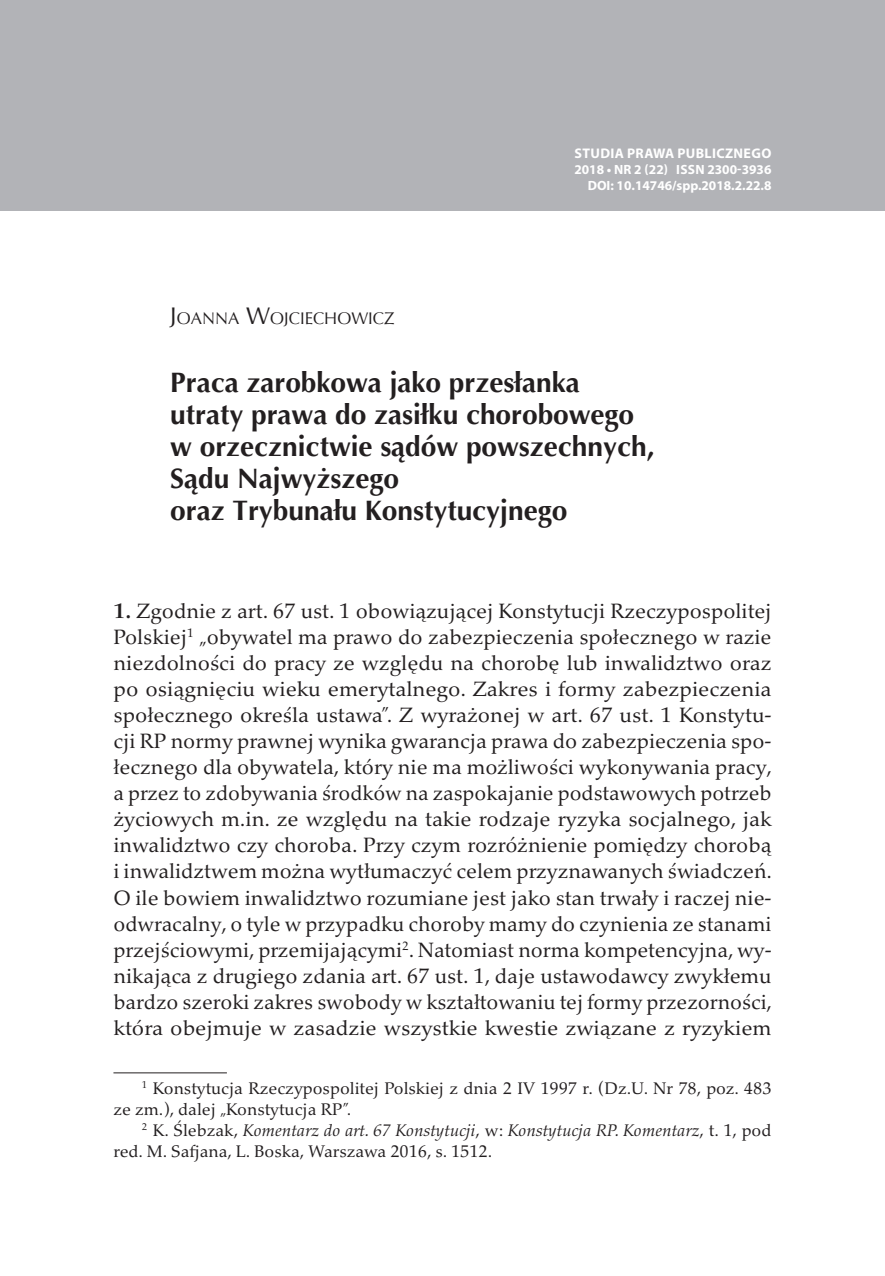
<style>
.page{position:relative;width:885px;height:1276px;background:#fff}
.page>*{position:absolute;margin:0;border:0;box-sizing:border-box;transform-origin:0 0}
.t1{font:700 28px/32px "Optima";color:#231f20}
.t2{font:21px/26px "Palatino Nova Pro";color:#231f20;text-align:justify}
.t3{font:17px/21px "Palatino Nova Pro";color:#231f20}
.t4{font:16.8px "Optima";color:#231f20}
.t5{font:700 14px "Myriad Pro";letter-spacing:.025em;color:#fff}
.t6{font:700 13.4px "Myriad Pro";color:#fff}
.s1{font-size:24px}
.s2{font-weight:700}
.s3{font-style:italic}
</style>
<div class="page">
<div style="left:0;top:0;width:884px;height:211px;background:#b2b3b7"></div>
<hr style="left:113px;top:1072px;width:114px;height:1px;background:#231f20">
<p class="t5" style="left:574px;top:144px;width:198px">STUDIA PRAWA PUBLICZNEGO</p>
<p class="t6" style="left:574px;top:161px;width:198px">2018 • NR 2 (22) ISSN 2300-3936</p>
<p class="t4" style="left:170px;top:308px;width:226px"><span class="s1">J</span>OANNA <span class="s1">W</span>OJCIECHOWICZ</p>
<p class="t6" style="left:587px;top:177px;width:185px">DOI: 10.14746/spp.2018.2.22.8</p>
<h1 class="t1" style="left:170px;top:367px;width:485px">Praca zarobkowa jako przesłanka utraty prawa do zasiłku chorobowego w orzecznictwie sądów powszechnych,<br>Sądu Najwyższego<br>oraz Trybunału Konstytucyjnego</h1>
<p class="t2" style="left:113px;top:599px;width:660px"><span class="s2">1.</span> Zgodnie z art. 67 ust. 1 obowiązującej Konstytucji Rzeczypospolitej Polskiej<sup>1</sup> „obywatel ma prawo do zabezpieczenia społecznego w razie niezdolności do pracy ze względu na chorobę lub inwalidztwo oraz po osiągnięciu wieku emerytalnego. Zakres i formy zabezpieczenia społecznego określa ustawa”. Z wyrażonej w art. 67 ust. 1 Konstytu&shy;cji RP normy prawnej wynika gwarancja prawa do zabezpieczenia spo&shy;łecznego dla obywatela, który nie ma możliwości wykonywania pracy, a przez to zdobywania środków na zaspokajanie podstawowych potrzeb życiowych m.in. ze względu na takie rodzaje ryzyka socjalnego, jak inwalidztwo czy choroba. Przy czym rozróżnienie pomiędzy chorobą i inwalidztwem można wytłumaczyć celem przyznawanych świadczeń.<br>O ile bowiem inwalidztwo rozumiane jest jako stan trwały i raczej nie&shy;odwracalny, o tyle w przypadku choroby mamy do czynienia ze stanami przejściowymi, przemijającymi<sup>2</sup>. Natomiast norma kompetencyjna, wy&shy;nikająca z drugiego zdania art. 67 ust. 1, daje ustawodawcy zwykłemu bardzo szeroki zakres swobody w kształtowaniu tej formy przezorności, która obejmuje w zasadzie wszystkie kwestie związane z ryzykiem</p>
<p class="t3" style="left:113px;top:1078px;width:659px;text-indent:28px"><sup>1</sup> Konstytucja Rzeczypospolitej Polskiej z dnia 2 IV 1997 r. (Dz.U. Nr 78, poz. 483 ze zm.), dalej „Konstytucja RP”.</p>
<p class="t3" style="left:113px;top:1120px;width:659px;text-indent:28px"><sup>2</sup> K. Ślebzak, <span class="s3">Komentarz do art. 67 Konstytucji</span>, w: <span class="s3">Konstytucja RP. Komentarz</span>, t. 1, pod red. M. Safjana, L. Boska, Warszawa 2016, s. 1512.</p>
</div>
